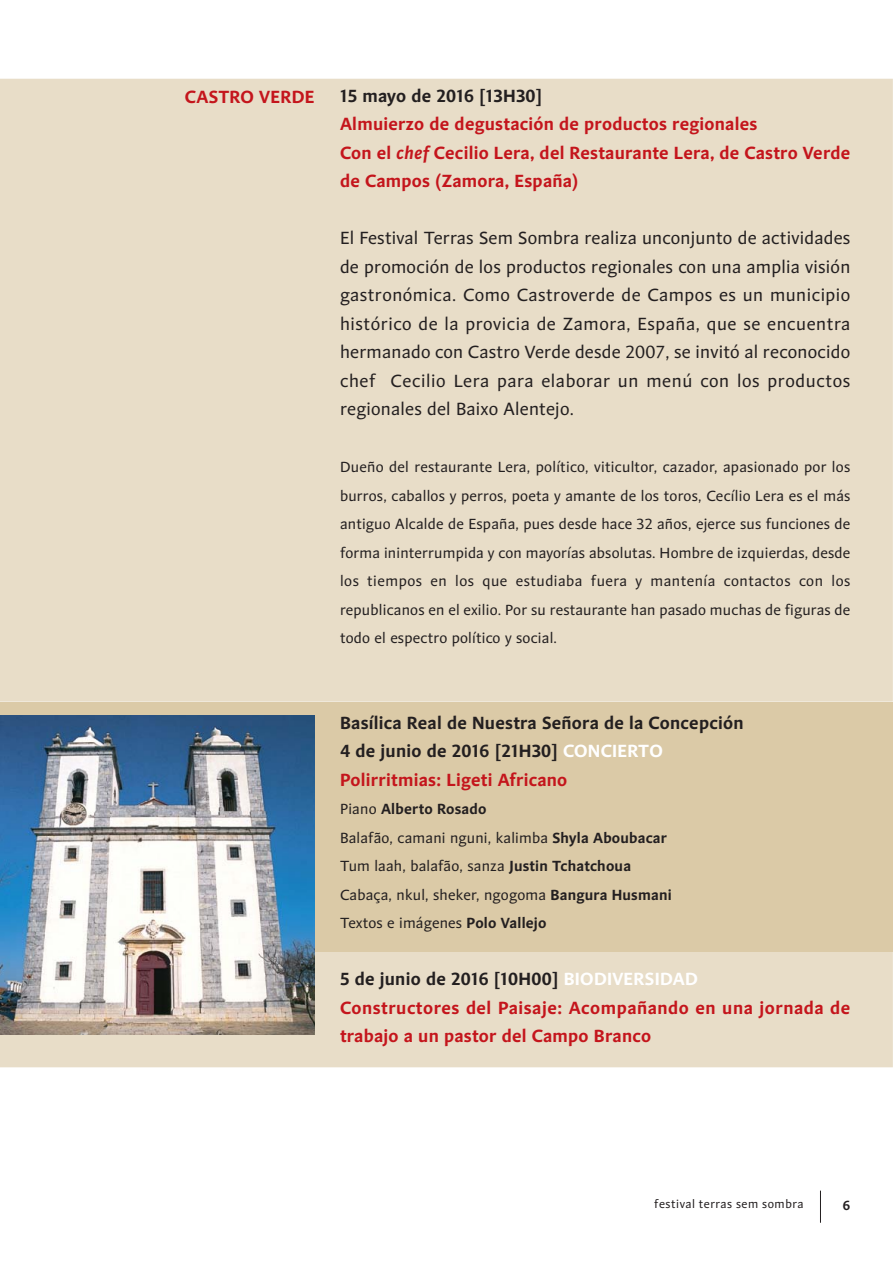
<style>
.page{position:relative;width:893px;height:1263px;background:#fff}
.page>*{position:absolute;margin:0;border:0;box-sizing:border-box;transform-origin:0 0}
.t1{font:18px/28.5px "Stella";letter-spacing:.015em;color:#231f20;text-align:justify}
.t2{font:700 18px/28.5px "Stella";letter-spacing:.015em;color:#c4151c}
.t3{font:700 18px/28.5px "Stella";letter-spacing:.015em;color:#231f20}
.t4{font:15px/28.5px "Stella";letter-spacing:.015em;color:#231f20;text-align:justify}
.t5{font:700 13.5px "Stella";color:#231f20}
.t6{font:12px "Stella";letter-spacing:.05em;color:#231f20}
.s1{font-style:italic}
.s2{color:#fff}
.s3{color:#c4151c}
.s4{font-weight:700}
.s5{color:#231f20}
</style>
<div class="page">
<div style="left:0;top:79px;width:892px;height:988px;background:#e8ddc8"></div>
<div style="left:0;top:702px;width:892px;height:249px;background:#dbcaa7"></div>
<hr style="left:820px;top:1191px;width:1px;height:32px;background:#231f20">
<img style="left:0;top:715px;width:314px;height:319px">
<p class="t2" style="left:185px;top:84px;width:131px">CASTRO VERDE</p>
<p class="t3" style="left:340px;top:83px;width:204px">15 mayo de 2016 [13H30]</p>
<p class="t2" style="left:340px;top:111px;width:512px">Almuierzo de degustación de productos regionales<br>Con el <span class="s1">chef</span> Cecilio Lera, del Restaurante Lera, de Castro Verde de Campos (Zamora, España)</p>
<p class="t1" style="left:340px;top:225px;width:512px">El Festival Terras Sem Sombra realiza unconjunto de actividades de promoción de los productos regionales con una amplia visión gastronómica. Como Castroverde de Campos es un municipio histórico de la provicia de Zamora, España, que se encuentra hermanado con Castro Verde desde 2007, se invitó al reconocido chef Cecilio Lera para elaborar un menú con los productos regionales del Baixo Alentejo.</p>
<p class="t4" style="left:340px;top:454px;width:512px">Dueño del restaurante Lera, político, viticultor, cazador, apasionado por los burros, caballos y perros, poeta y amante de los toros, Cecílio Lera es el más antiguo Alcalde de España, pues desde hace 32 años, ejerce sus funciones de forma ininterrumpida y con mayorías absolutas. Hombre de izquierdas, desde los tiempos en los que estudiaba fuera y mantenía contactos con los republicanos en el exilio. Por su restaurante han pasado muchas de figuras de todo el espectro político y social.</p>
<p class="t3" style="left:340px;top:710px;width:405px">Basílica Real de Nuestra Señora de la Concepción<br>4 de junio de 2016 [21H30] <span class="s2">CONCIERTO<br></span><span class="s3">Polirritmias: Ligeti Africano</span></p>
<p class="t4" style="left:340px;top:796px;width:333px;text-align:left">Piano <span class="s4">Alberto Rosado<br></span>Balafão, camani nguni, kalimba <span class="s4">Shyla Aboubacar </span>Tum laah, balafão, sanza <span class="s4">Justin Tchatchoua </span>Cabaça, nkul, sheker, ngogoma <span class="s4">Bangura Husmani </span>Textos e imágenes <span class="s4">Polo Vallejo</span></p>
<p class="t2" style="left:340px;top:966px;width:512px"><span class="s5">5 de junio de 2016 [10H00]</span> <span class="s2">BIODIVERSIDAD<br></span>Constructores del Paisaje: Acompañando en una jornada de trabajo a un pastor del Campo Branco</p>
<p class="t6" style="left:654px;top:1200px;width:151px">festival terras sem sombra</p>
<p class="t5" style="left:843px;top:1200px;width:9px">6</p>
</div>
